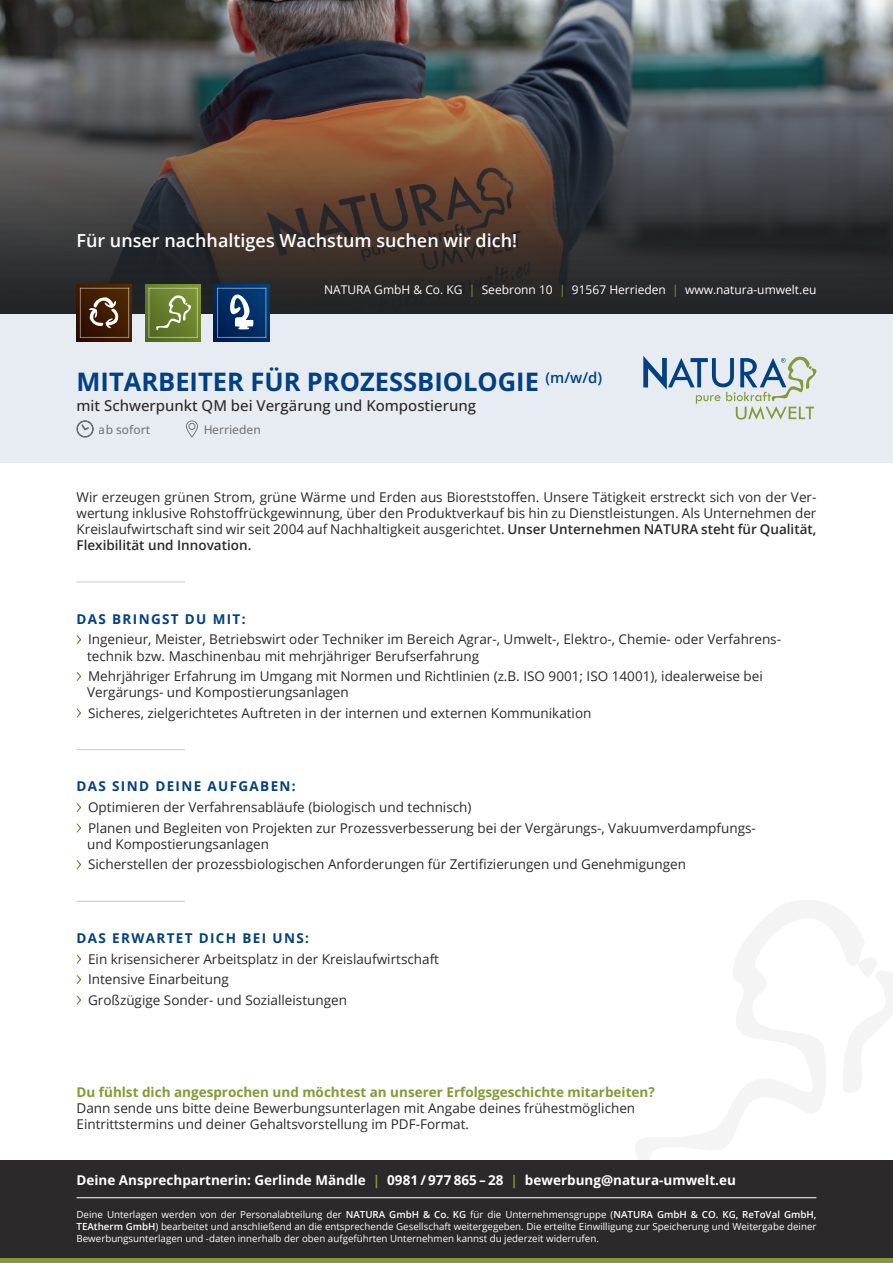
<style>
.page{position:relative;width:893px;height:1263px;background:#fff}
.page>*{position:absolute;margin:0;border:0;box-sizing:border-box;transform-origin:0 0}
.t1{font:700 25.5px "Open Sans";color:#014081}
.t2{font:600 18px "Open Sans";color:#fff}
.t3{font:500 15px "Open Sans";color:#2b292a}
.t4{font:13.5px/16.2px "Open Sans";color:#2b292a}
.t5{font:700 13.5px "Open Sans";color:#fff}
.t6{font:700 13.5px "Open Sans";color:#839a36}
.t7{font:700 13.5px "Open Sans";letter-spacing:.1em;color:#014081}
.t8{font:12px "Open Sans";color:#fff}
.t9{font:500 12px "Open Sans";color:#2b292a}
.t10{font:9.75px/11.7px "Open Sans";color:#fff;text-align:justify}
.s1{color:#839a36}
.s2{font-weight:600}
</style>
<div class="page">
<svg style="left:633px;top:900px;width:232px;height:261px"></svg>
<svg style="left:841px;top:956px;width:52px;height:139px"></svg>
<div style="left:0;top:313px;width:893px;height:149px;background:#e6ecf2"></div>
<div style="left:0;top:1161px;width:893px;height:102px;background:#2b292a"></div>
<hr style="left:0;top:1259px;width:893px;height:4px;background:#839a36">
<img style="left:0;top:0;width:893px;height:313px">
<svg style="left:643px;top:356px;width:174px;height:64px"></svg>
<svg style="left:77px;top:285px;width:55px;height:56px"></svg>
<svg style="left:80px;top:288px;width:49px;height:50px;background:#5c3e27"></svg>
<svg style="left:145px;top:285px;width:55px;height:56px"></svg>
<svg style="left:149px;top:288px;width:49px;height:50px;background:#7a8e43"></svg>
<div style="left:214px;top:285px;width:55px;height:56px;background:linear-gradient(to bottom,#002f68,#001a4d)"></div>
<svg style="left:217px;top:284px;width:50px;height:57px;background:#2c5281"></svg>
<svg style="left:76px;top:420px;width:18px;height:18px"></svg>
<svg style="left:186px;top:420px;width:12px;height:17px"></svg>
<hr style="left:77px;top:1197px;width:739px;height:1px;background:#fff">
<svg style="left:76px;top:635px;width:5px;height:10px"></svg>
<svg style="left:76px;top:672px;width:5px;height:9px"></svg>
<svg style="left:76px;top:708px;width:5px;height:10px"></svg>
<svg style="left:76px;top:803px;width:5px;height:9px"></svg>
<svg style="left:76px;top:823px;width:5px;height:10px"></svg>
<svg style="left:76px;top:860px;width:5px;height:10px"></svg>
<svg style="left:76px;top:954px;width:5px;height:10px"></svg>
<svg style="left:76px;top:975px;width:5px;height:10px"></svg>
<svg style="left:76px;top:995px;width:5px;height:10px"></svg>
<hr style="left:77px;top:901px;width:108px;height:1px;background:#c7c8ca">
<hr style="left:77px;top:749px;width:108px;height:1px;background:#c7c8ca">
<hr style="left:77px;top:582px;width:108px;height:1px;background:#c7c8ca">
<h2 class="t2" style="left:77px;top:228px;width:442px">Für unser nachhaltiges Wachstum suchen wir dich!</h2>
<p class="t8" style="left:324px;top:282px;width:494px">NATURA GmbH &amp; Co. KG <span class="s1">|</span> Seebronn 10 <span class="s1">|</span> 91567 Herrieden <span class="s1">|</span> www.natura-umwelt.eu</p>
<h1 class="t1" style="left:77px;top:365px;width:527px">MITARBEITER FÜR PROZESSBIOLOGIE <sup>(m/w/d)</sup></h1>
<p class="t3" style="left:77px;top:395px;width:401px">mit Schwerpunkt QM bei Vergärung und Kompostierung</p>
<p class="t9" style="left:99px;top:421px;width:53px">ab sofort</p>
<p class="t9" style="left:203px;top:421px;width:59px">Herrieden</p>
<p class="t4" style="left:77px;top:488px;width:741px;text-align:justify">Wir erzeugen grünen Strom, grüne Wärme und Erden aus Bioreststoffen. Unsere Tätigkeit erstreckt sich von der Ver&shy;wertung inklusive Rohstoffrückgewinnung, über den Produktverkauf bis hin zu Dienstleistungen. Als Unternehmen der Kreislaufwirtschaft sind wir seit 2004 auf Nachhaltigkeit ausgerichtet. <span class="s2">Unser Unternehmen NATURA steht für Qualität, Flexibilität und Innovation.</span></p>
<p class="t7" style="left:77px;top:609px;width:171px">DAS BRINGST DU MIT:</p>
<p class="t4" style="left:87px;top:631px;width:695px">Ingenieur, Meister, Betriebswirt oder Techniker im Bereich Agrar-, Umwelt-, Elektro-, Chemie- oder Verfahrens&shy;technik bzw. Maschinenbau mit mehrjähriger Berufserfahrung</p>
<p class="t4" style="left:87px;top:668px;width:677px">Mehrjähriger Erfahrung im Umgang mit Normen und Richtlinien (z.B. ISO 9001; ISO 14001), idealerweise bei<br>Vergärungs- und Kompostierungsanlagen</p>
<p class="t4" style="left:88px;top:704px;width:505px">Sicheres, zielgerichtetes Auftreten in der internen und externen Kommunikation</p>
<p class="t7" style="left:77px;top:777px;width:221px">DAS SIND DEINE AUFGABEN:</p>
<p class="t4" style="left:88px;top:797px;width:669px;line-height:20.4px">Optimieren der Verfahrensabläufe (biologisch und technisch)<br>Planen und Begleiten von Projekten zur Prozessverbesserung bei der Vergärungs-, Vakuumverdampfungs-</p>
<p class="t4" style="left:87px;top:833px;width:600px;line-height:20.4px">und Kompostierungsanlagen<br>Sicherstellen der prozessbiologischen Anforderungen für Zertifizierungen und Genehmigungen</p>
<p class="t7" style="left:77px;top:929px;width:234px">DAS ERWARTET DICH BEI UNS:</p>
<p class="t4" style="left:88px;top:948px;width:352px;line-height:20.4px">Ein krisensicherer Arbeitsplatz in der Kreislaufwirtschaft<br>Intensive Einarbeitung<br>Großzügige Sonder- und Sozialleistungen</p>
<p class="t6" style="left:77px;top:1082px;width:580px">Du fühlst dich angesprochen und möchtest an unserer Erfolgsgeschichte mitarbeiten?</p>
<p class="t4" style="left:77px;top:1099px;width:560px">Dann sende uns bitte deine Bewerbungsunterlagen mit Angabe deines frühestmöglichen<br>Eintrittstermins und deiner Gehaltsvorstellung im PDF-Format.</p>
<p class="t5" style="left:77px;top:1170px;width:661px">Deine Ansprechpartnerin: Gerlinde Mändle <span class="s1">|</span> 0981 / 977 865 – 28 <span class="s1">|</span> bewerbung@natura-umwelt.eu</p>
<p class="t10" style="left:77px;top:1209px;width:741px">Deine Unterlagen werden von der Personalabteilung der <span class="s2">NATURA GmbH &amp; Co. KG</span> für die Unternehmensgruppe (<span class="s2">NATURA GmbH &amp; CO. KG, ReToVal GmbH, TEAtherm GmbH</span>) bearbeitet und anschließend an die entsprechende Gesellschaft weitergegeben. Die erteilte Einwilligung zur Speicherung und Weitergabe deiner Bewerbungsunterlagen und -daten innerhalb der oben aufgeführten Unternehmen kannst du jederzeit widerrufen.</p>
</div>
